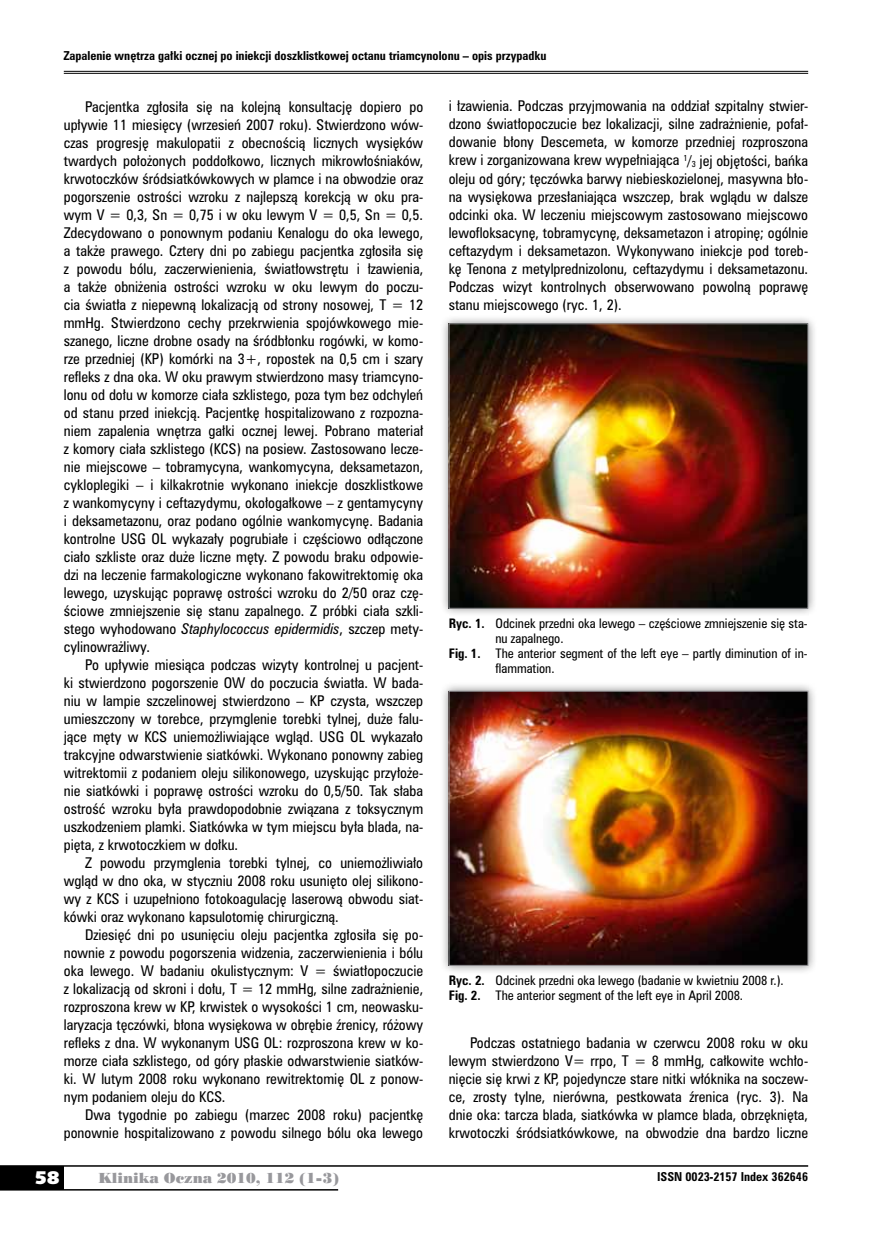
<style>
.page{position:relative;width:872px;height:1234px;background:#fff}
.page>*{position:absolute;margin:0;border:0;box-sizing:border-box;transform-origin:0 0}
.t1{font:18px "Humanst 531 U Blk PL";color:#fff}
.t2{font:13.5px/18px "Zurich Cn PL";color:#000;text-align:justify}
.t3{font:13.5px "Poster Bodoni PL";color:#98989c}
.t4{font:12px/15px "Zurich Cn PL";color:#000}
.t5{font:700 11.25px "Zurich Cn PL";color:#000}
.s1{font-style:italic}
.s2{font-weight:700}
</style>
<div class="page">
<div style="left:0;top:1165px;width:64px;height:24px;background:#000"></div>
<hr style="left:0;top:1164px;width:808px;height:2px;background:#000">
<hr style="left:0;top:1188px;width:338px;height:2px;background:#000">
<hr style="left:64px;top:71px;width:744px;height:1px;background:#000">
<hr style="left:64px;top:73px;width:744px;height:1px;background:#000">
<div style="left:440px;top:314px;width:377px;height:303px;background:#000;opacity:.45"></div>
<img style="left:451px;top:325px;width:355px;height:281px">
<div style="left:440px;top:681px;width:377px;height:293px;background:#000;opacity:.45"></div>
<img style="left:451px;top:692px;width:355px;height:271px">
<div style="left:449px;top:690px;width:359px;height:275px;border:1px solid #98989c"></div>
<p class="t5" style="left:64px;top:48px;width:484px">Zapalenie wnętrza gałki ocznej po iniekcji doszklistkowej octanu triamcynolonu – opis przypadku</p>
<p class="t2" style="left:64px;top:97px;width:361px;text-indent:21px">Pacjentka zgłosiła się na kolejną konsultację dopiero po upływie 11 miesięcy (wrzesień 2007 roku). Stwierdzono wów&shy;czas progresję makulopatii z obecnością licznych wysięków twardych położonych poddołkowo, licznych mikrowłośniaków, krwotoczków śródsiatkówkowych w plamce i na obwodzie oraz pogorszenie ostrości wzroku z najlepszą korekcją w oku pra&shy;wym V = 0,3, Sn = 0,75 i w oku lewym V = 0,5, Sn = 0,5.<br>Zdecydowano o ponownym podaniu Kenalogu do oka lewego, a także prawego. Cztery dni po zabiegu pacjentka zgłosiła się z powodu bólu, zaczerwienienia, światłowstrętu i łzawienia, a także obniżenia ostrości wzroku w oku lewym do poczu&shy;cia światła z niepewną lokalizacją od strony nosowej, T = 12 mmHg. Stwierdzono cechy przekrwienia spojówkowego mie&shy;szanego, liczne drobne osady na śródbłonku rogówki, w komo&shy;rze przedniej (KP) komórki na 3+, ropostek na 0,5 cm i szary refleks z dna oka. W oku prawym stwierdzono masy triamcyno&shy;lonu od dołu w komorze ciała szklistego, poza tym bez odchyleń od stanu przed iniekcją. Pacjentkę hospitalizowano z rozpozna&shy;niem zapalenia wnętrza gałki ocznej lewej. Pobrano materiał z komory ciała szklistego (KCS) na posiew. Zastosowano lecze&shy;nie miejscowe – tobramycyna, wankomycyna, deksametazon, cykloplegiki – i kilkakrotnie wykonano iniekcje doszklistkowe z wankomycyny i ceftazydymu, okołogałkowe – z gentamycyny i deksametazonu, oraz podano ogólnie wankomycynę. Badania kontrolne USG OL wykazały pogrubiałe i częściowo odłączone ciało szkliste oraz duże liczne męty. Z powodu braku odpowie&shy;dzi na leczenie farmakologiczne wykonano fakowitrektomię oka lewego, uzyskując poprawę ostrości wzroku do 2/50 oraz czę&shy;ściowe zmniejszenie się stanu zapalnego. Z próbki ciała szkli&shy;stego wyhodowano <span class="s1">Staphylococcus epidermidis</span>, szczep mety&shy;cylinowrażliwy.</p>
<p class="t2" style="left:64px;top:655px;width:361px;text-indent:21px">Po upływie miesiąca podczas wizyty kontrolnej u pacjent&shy;ki stwierdzono pogorszenie OW do poczucia światła. W bada&shy;niu w lampie szczelinowej stwierdzono – KP czysta, wszczep umieszczony w torebce, przymglenie torebki tylnej, duże falu&shy;jące męty w KCS uniemożliwiające wgląd. USG OL wykazało trakcyjne odwarstwienie siatkówki. Wykonano ponowny zabieg witrektomii z podaniem oleju silikonowego, uzyskując przyłoże&shy;nie siatkówki i poprawę ostrości wzroku do 0,5/50. Tak słaba ostrość wzroku była prawdopodobnie związana z toksycznym uszkodzeniem plamki. Siatkówka w tym miejscu była blada, na&shy;pięta, z krwotoczkiem w dołku.</p>
<p class="t2" style="left:64px;top:853px;width:361px;text-indent:21px">Z powodu przymglenia torebki tylnej, co uniemożliwiało wgląd w dno oka, w styczniu 2008 roku usunięto olej silikono&shy;wy z KCS i uzupełniono fotokoagulację laserową obwodu siat&shy;kówki oraz wykonano kapsulotomię chirurgiczną.</p>
<p class="t2" style="left:64px;top:925px;width:361px;text-indent:21px">Dziesięć dni po usunięciu oleju pacjentka zgłosiła się po&shy;nownie z powodu pogorszenia widzenia, zaczerwienienia i bólu oka lewego. W badaniu okulistycznym: V = światłopoczucie z lokalizacją od skroni i dołu, T = 12 mmHg, silne zadrażnienie, rozproszona krew w KP, krwistek o wysokości 1 cm, neowasku&shy;laryzacja tęczówki, błona wysiękowa w obrębie źrenicy, różowy refleks z dna. W wykonanym USG OL: rozproszona krew w ko&shy;morze ciała szklistego, od góry płaskie odwarstwienie siatków&shy;ki. W lutym 2008 roku wykonano rewitrektomię OL z ponow&shy;nym podaniem oleju do KCS.</p>
<p class="t2" style="left:64px;top:1105px;width:361px;text-align:right">Dwa tygodnie po zabiegu (marzec 2008 roku) pacjentkę ponownie hospitalizowano z powodu silnego bólu oka lewego</p>
<p class="t2" style="left:449px;top:97px;width:361px">i łzawienia. Podczas przyjmowania na oddział szpitalny stwier&shy;dzono światłopoczucie bez lokalizacji, silne zadrażnienie, pofał&shy;dowanie błony Descemeta, w komorze przedniej rozproszona krew i zorganizowana krew wypełniająca <sup>1</sup>/<sub>3</sub> jej objętości, bańka oleju od góry; tęczówka barwy niebieskozielonej, masywna bło&shy;na wysiękowa przesłaniająca wszczep, brak wglądu w dalsze odcinki oka. W leczeniu miejscowym zastosowano miejscowo lewofloksacynę, tobramycynę, deksametazon i atropinę; ogólnie ceftazydym i deksametazon. Wykonywano iniekcje pod toreb&shy;kę Tenona z metylprednizolonu, ceftazydymu i deksametazonu.<br>Podczas wizyt kontrolnych obserwowano powolną poprawę stanu miejscowego (ryc. 1, 2).</p>
<p class="t4" style="left:449px;top:616px;width:360px"><span class="s2">Ryc. 1.</span> Odcinek przedni oka lewego – częściowe zmniejszenie się sta-</p>
<p class="t4" style="left:495px;top:631px;width:70px">nu zapalnego.</p>
<p class="t4" style="left:449px;top:646px;width:360px"><span class="s2">Fig. 1.</span> The anterior segment of the left eye – partly diminution of in-</p>
<p class="t4" style="left:495px;top:661px;width:60px">flammation.</p>
<p class="t4" style="left:449px;top:972px;width:336px"><span class="s2">Ryc. 2.</span> Odcinek przedni oka lewego (badanie w kwietniu 2008 r.).<br><span class="s2">Fig. 2.</span> The anterior segment of the left eye in April 2008.</p>
<p class="t2" style="left:449px;top:1033px;width:361px;text-indent:21px">Podczas ostatniego badania w czerwcu 2008 roku w oku lewym stwierdzono V= rrpo, T = 8 mmHg, całkowite wchło&shy;nięcie się krwi z KP, pojedyncze stare nitki włóknika na soczew&shy;ce, zrosty tylne, nierówna, pestkowata źrenica (ryc. 3). Na dnie oka: tarcza blada, siatkówka w plamce blada, obrzęknięta, krwotoczki śródsiatkówkowe, na obwodzie dna bardzo liczne</p>
<h1 class="t1" style="left:35px;top:1165px;width:26px">58</h1>
<p class="t3" style="left:99px;top:1168px;width:242px">Klinika Oczna 2010, 112 (1-3)</p>
<p class="t5" style="left:657px;top:1168px;width:152px">ISSN 0023-2157 Index 362646</p>
</div>
